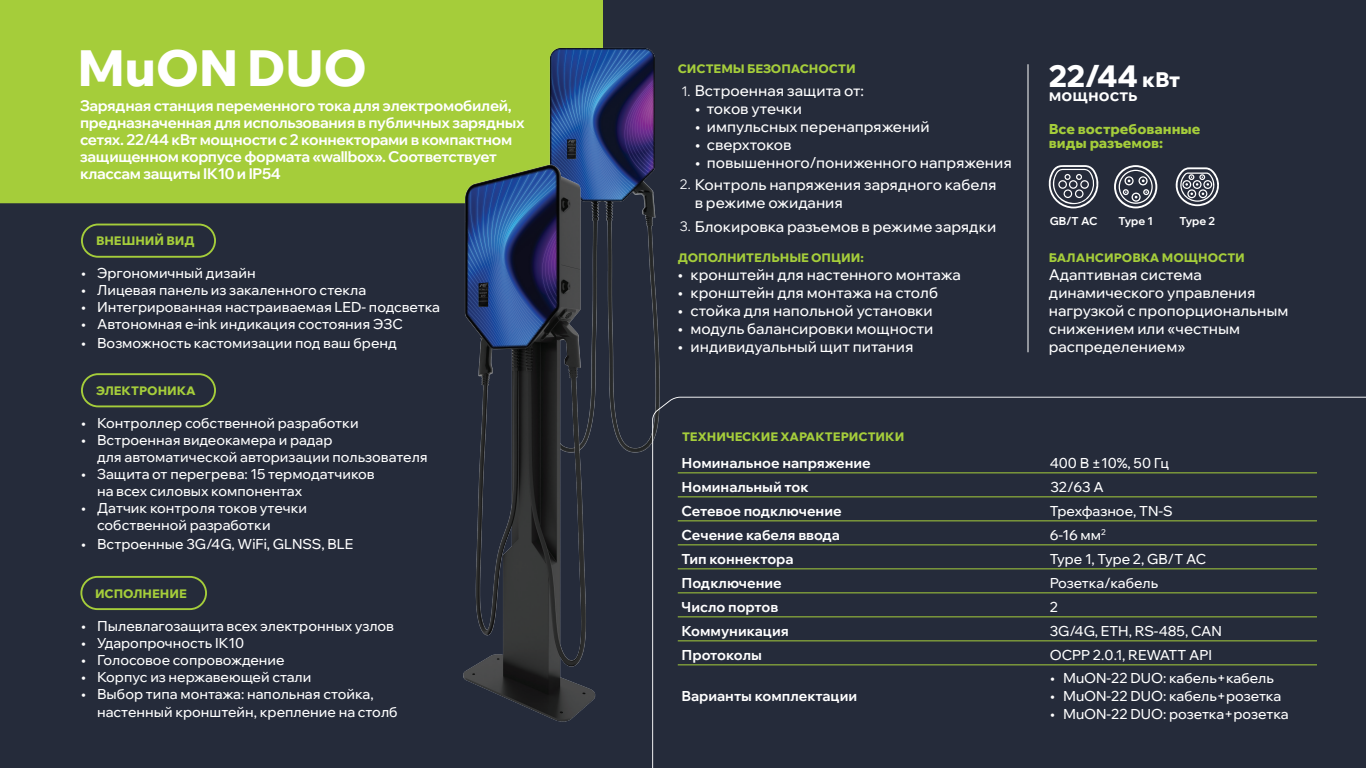
<style>
.page{position:relative;width:1366px;height:768px;background:#252b3a}
.page>*{position:absolute;margin:0;border:0;box-sizing:border-box;transform-origin:0 0}
.t1{font:800 50px "Wix Madefor Display";color:#fff}
.t2{font:800 30.2px "Wix Madefor Display";color:#fff}
.t3{font:700 17.1px "Wix Madefor Display";color:#fff}
.t4{font:500 15px/18px "Wix Madefor Display";color:#fff}
.t5{font:700 15px/17px "Wix Madefor Display";letter-spacing:-.02em;color:#fff}
.t6{font:500 14px/17px "Wix Madefor Display";color:#fff}
.t7{font:700 14px "Wix Madefor Display";color:#fff}
.t8{font:800 14px/14px "Wix Madefor Display";color:#a5cd3a}
.t9{font:13.3px "Wix Madefor Display";color:#fff}
.t10{font:800 12px "Wix Madefor Display";color:#a5cd3a}
.t11{font:700 11.1px "Wix Madefor Display";color:#fff}
.s1{font-size:20.6px}
</style>
<div class="page">
<div style="left:81px;top:224px;width:135px;height:34px;border:2px solid #a5cd3a;border-radius:16px"></div>
<div style="left:81px;top:373px;width:135px;height:34px;border:2px solid #a5cd3a;border-radius:16px"></div>
<div style="left:80px;top:576px;width:127px;height:34px;border:2px solid #a5cd3a;border-radius:16px"></div>
<svg style="left:1048px;top:165px;width:51px;height:43px"></svg>
<svg style="left:1114px;top:165px;width:43px;height:43px"></svg>
<svg style="left:1175px;top:167px;width:44px;height:39px"></svg>
<hr style="left:1028px;top:64px;width:1px;height:288px;background:#fff">
<div style="left:0;top:0;width:603px;height:203px;background:#a5cd3a"></div>
<img style="left:522px;top:17px;width:138px;height:435px">
<img style="left:421px;top:157px;width:220px;height:565px">
<svg style="left:652px;top:397px;width:714px;height:371px"></svg>
<h1 class="t1" style="left:77px;top:27px;width:291px">МuON DUO</h1>
<p class="t5" style="left:80px;top:96px;width:446px">Зарядная станция переменного тока для электромобилей, предназначенная для использования в публичных зарядных сетях. 22/44 кВт мощности с 2 коннекторами в компактном защищенном корпусе формата «wallbox». Соответствует классам защиты IK10 и IP54</p>
<p class="t10" style="left:96px;top:230px;width:100px">ВНЕШНИЙ ВИД</p>
<p class="t6" style="left:81px;top:263px;width:176px">• Эргономичный дизайн</p>
<p class="t6" style="left:81px;top:280px;width:287px">• Лицевая панель из закаленного стекла</p>
<p class="t6" style="left:81px;top:297px;width:360px">• Интегрированная настраиваемая LED- подсветка</p>
<p class="t6" style="left:81px;top:314px;width:323px">• Автономная e-ink индикация состояния ЭЗС</p>
<p class="t6" style="left:81px;top:333px;width:317px">• Возможность кастомизации под ваш бренд</p>
<p class="t10" style="left:96px;top:381px;width:101px">ЭЛЕКТРОНИКА</p>
<p class="t6" style="left:81px;top:414px;width:279px">• Контроллер собственной разработки</p>
<p class="t6" style="left:97px;top:431px;width:332px;text-indent:-16px">• Встроенная видеокамера и радар<br>для автоматической авторизации пользователя</p>
<p class="t6" style="left:97px;top:465px;width:279px;text-indent:-16px">• Защита от перегрева: 15 термодатчиков на всех силовых компонентах</p>
<p class="t6" style="left:97px;top:499px;width:211px;text-indent:-16px">• Датчик контроля токов утечки собственной разработки</p>
<p class="t6" style="left:81px;top:535px;width:274px">• Встроенные 3G/4G, WiFi, GLNSS, BLE</p>
<p class="t10" style="left:95px;top:584px;width:93px">ИСПОЛНЕНИЕ</p>
<p class="t6" style="left:81px;top:617px;width:314px">• Пылевлагозащита всех электронных узлов</p>
<p class="t6" style="left:81px;top:634px;width:165px">• Ударопрочность IK10</p>
<p class="t6" style="left:81px;top:651px;width:205px">• Голосовое сопровождение</p>
<p class="t6" style="left:81px;top:668px;width:232px">• Корпус из нержавеющей стали</p>
<p class="t6" style="left:97px;top:684px;width:302px;line-height:18px;text-indent:-16px">• Выбор типа монтажа: напольная стойка, настенный кронштейн, крепление на столб</p>
<p class="t10" style="left:678px;top:59px;width:179px">СИСТЕМЫ БЕЗОПАСНОСТИ</p>
<p class="t4" style="left:695px;top:81px;width:171px">Встроенная защита от:</p>
<p class="t4" style="left:695px;top:99px;width:109px">• токов утечки</p>
<p class="t4" style="left:695px;top:117px;width:236px">• импульсных перенапряжений</p>
<p class="t4" style="left:695px;top:135px;width:98px">• сверхтоков</p>
<p class="t4" style="left:695px;top:151px;width:318px;line-height:21.9px">• повышенного/пониженного напряжения<br>Контроль напряжения зарядного кабеля</p>
<p class="t4" style="left:695px;top:189px;width:303px;line-height:24px">в режиме ожидания<br>Блокировка разъемов в режиме зарядки</p>
<p class="t9" style="left:682px;top:81px;width:11px">1.</p>
<p class="t9" style="left:680px;top:174px;width:12px">2.</p>
<p class="t9" style="left:680px;top:216px;width:12px">3.</p>
<p class="t10" style="left:678px;top:248px;width:188px">ДОПОЛНИТЕЛЬНЫЕ ОПЦИИ:</p>
<p class="t4" style="left:678px;top:265px;width:285px">• кронштейн для настенного монтажа</p>
<p class="t4" style="left:678px;top:283px;width:262px">• кронштейн для монтажа на столб</p>
<p class="t4" style="left:678px;top:301px;width:257px">• стойка для напольной установки</p>
<p class="t4" style="left:678px;top:319px;width:257px">• модуль балансировки мощности</p>
<p class="t4" style="left:678px;top:337px;width:237px">• индивидуальный щит питания</p>
<p class="t10" style="left:682px;top:427px;width:224px">ТЕХНИЧЕСКИЕ ХАРАКТЕРИСТИКИ</p>
<h2 class="t2" style="left:1049px;top:51px;width:133px">22/44 <span class="s1">кВт</span></h2>
<p class="t3" style="left:1049px;top:81px;width:90px">мощность</p>
<p class="t8" style="left:1049px;top:121px;width:153px">Все востребованные виды разъемов:</p>
<p class="t11" style="left:1050px;top:212px;width:49px">GB/T AC</p>
<p class="t11" style="left:1119px;top:212px;width:36px">Type 1</p>
<p class="t11" style="left:1180px;top:212px;width:37px">Type 2</p>
<p class="t10" style="left:1049px;top:248px;width:198px">БАЛАНСИРОВКА МОЩНОСТИ</p>
<p class="t4" style="left:1049px;top:265px;width:241px">Адаптивная система динамического управления нагрузкой с пропорциональным снижением или «честным распределением»</p>
<p class="t7" style="left:682px;top:452px;width:191px">Номинальное напряжение</p>
<p class="t6" style="left:1050px;top:454px;width:121px">400 В ±10%, 50 Гц</p>
<p class="t7" style="left:682px;top:476px;width:129px">Номинальный ток</p>
<p class="t6" style="left:1050px;top:477px;width:55px">32/63 А</p>
<p class="t7" style="left:682px;top:500px;width:162px">Сетевое подключение</p>
<p class="t6" style="left:1050px;top:501px;width:125px">Трехфазное, TN-S</p>
<p class="t7" style="left:682px;top:524px;width:160px">Сечение кабеля ввода</p>
<p class="t6" style="left:1050px;top:525px;width:58px">6-16 мм<sup>2</sup></p>
<p class="t7" style="left:682px;top:548px;width:113px">Тип коннектора</p>
<p class="t6" style="left:1050px;top:550px;width:158px">Type 1, Type 2, GB/T AC</p>
<p class="t7" style="left:682px;top:572px;width:102px">Подключение</p>
<p class="t6" style="left:1050px;top:573px;width:110px">Розетка/кабель</p>
<p class="t7" style="left:682px;top:596px;width:98px">Число портов</p>
<p class="t6" style="left:1050px;top:597px;width:10px">2</p>
<p class="t7" style="left:682px;top:620px;width:109px">Коммуникация</p>
<p class="t6" style="left:1050px;top:621px;width:174px">3G/4G, ETH, RS-485, CAN</p>
<p class="t7" style="left:682px;top:644px;width:82px">Протоколы</p>
<p class="t6" style="left:1050px;top:645px;width:164px">OCPP 2.0.1, REWATT API</p>
<p class="t7" style="left:682px;top:685px;width:177px">Варианты комплектации</p>
<p class="t6" style="left:1050px;top:668px;width:225px">• МuON-22 DUO: кабель+кабель</p>
<p class="t6" style="left:1050px;top:686px;width:232px">• МuON-22 DUO: кабель+розетка</p>
<p class="t6" style="left:1050px;top:704px;width:240px">• МuON-22 DUO: розетка+розетка</p>
</div>
